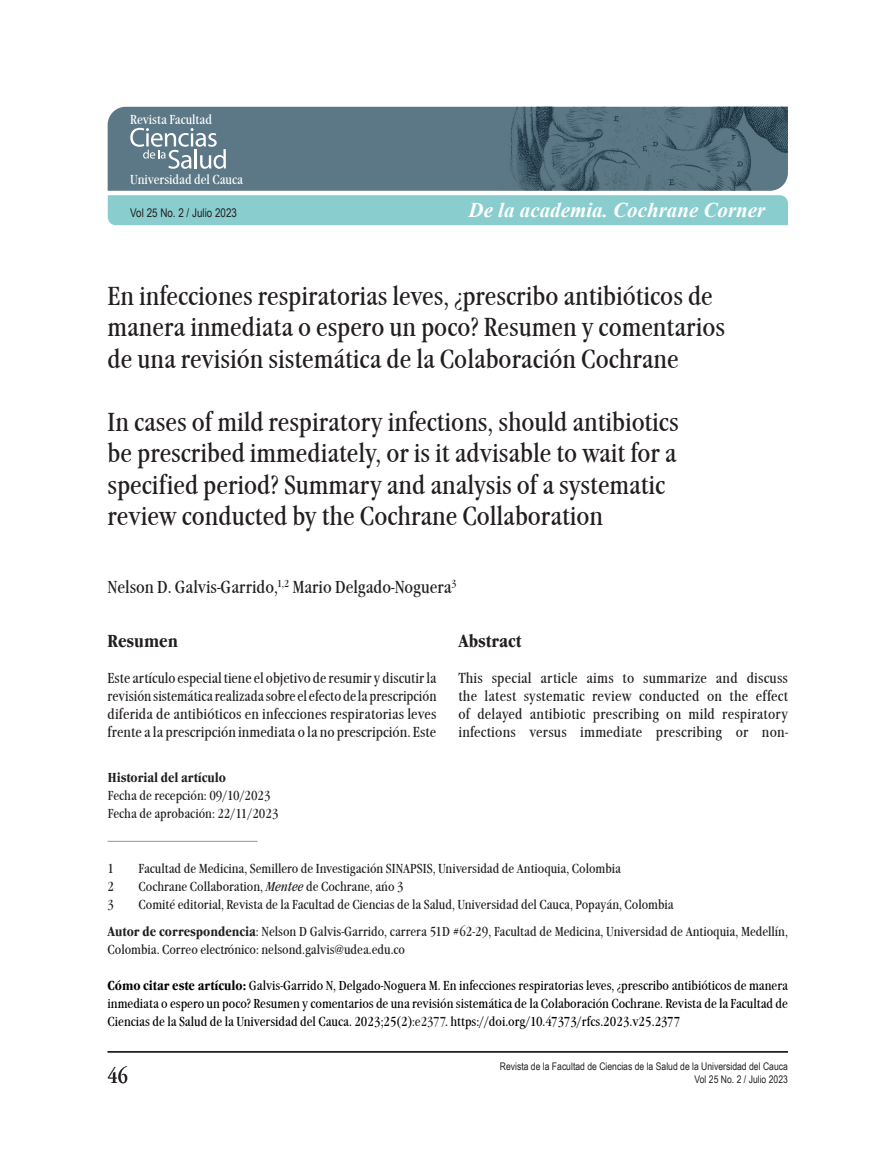
<style>
.page{position:relative;width:873px;height:1149px;background:#fff}
.page>*{position:absolute;margin:0;border:0;box-sizing:border-box;transform-origin:0 0}
.t1{font:condensed 27px/31.5px "Garamond Itc TEE";color:#231f20}
.t2{font:italic 700 21px "Times New Roman";color:#fff}
.t3{font:condensed 21px "Garamond Itc TEE";color:#231f20}
.t4{font:condensed 18px "Garamond Itc TEE";color:#231f20}
.t5{font:700 condensed 18px "Garamond Itc TEE";color:#231f20}
.t6{font:condensed 15px/18px "Garamond Itc TEE";letter-spacing:.005em;color:#231f20;text-align:justify}
.t7{font:condensed 13.5px/27.2px "Garamond Itc TEE";color:#231f20}
.t8{font:condensed 13.5px/18px "Garamond Itc TEE";color:#000;text-align:justify}
.t9{font:condensed 13.5px "Garamond Itc TEE";color:#fff}
.t10{font:700 condensed 13.5px "Garamond Itc TEE";color:#231f20}
.t11{font:12px "Arial Narrow";color:#231f20}
.t12{font:10.5px/12.6px "Arial Narrow";color:#231f20;text-align:right}
.s1{font-family:"ITC Garamond Std";font-weight:300;font-stretch:normal}
.s2{font-style:italic}
.s3{font-weight:700}
.s4{color:#231f20}
</style>
<div class="page">
<div style="left:108px;top:107px;width:393px;height:84px;background:#5c7887"></div>
<div style="left:108px;top:195px;width:680px;height:30px;background:#8acdcf"></div>
<svg style="left:130px;top:128px;width:96px;height:41px;background:#8297a3"></svg>
<img style="left:501px;top:106px;width:287px;height:85px">
<hr style="left:108px;top:1051px;width:680px;height:2px;background:#231f20">
<hr style="left:108px;top:841px;width:150px;height:1px;background:#939598">
<p class="t9" style="left:130px;top:111px;width:83px">Revista Facultad</p>
<p class="t9" style="left:130px;top:172px;width:114px">Universidad del Cauca</p>
<p class="t11" style="left:130px;top:205px;width:108px">Vol 25 No. 2 / Julio 2023</p>
<h2 class="t2" style="left:469px;top:198px;width:298px">De la academia. Cochrane Corner</h2>
<h1 class="t1" style="left:108px;top:280px;width:619px">En infecciones respiratorias leves, <span class="s1">¿</span>prescribo antibióticos de manera inmediata o espero un poco? Resumen y comentarios de una revisión sistemática de la Colaboración Cochrane</h1>
<h1 class="t1" style="left:108px;top:406px;width:573px">In cases of mild respiratory infections, should antibiotics be prescribed immediately, or is it advisable to wait for a specified period? Summary and analysis of a systematic review conducted by the Cochrane Collaboration</h1>
<h3 class="t4" style="left:108px;top:576px;width:351px">Nelson D. Galvis-Garrido,<sup>1,2</sup> Mario Delgado-Noguera<sup>3</sup></h3>
<h3 class="t5" style="left:108px;top:630px;width:72px">Resumen</h3>
<p class="t6" style="left:108px;top:669px;width:330px">Este artículo especial tiene el objetivo de resumir y discutir la revisión sistemática realizada sobre el efecto de la prescripción diferida de antibióticos en infecciones respiratorias leves frente a la prescripción inmediata o la no prescripción. Este</p>
<p class="t10" style="left:108px;top:770px;width:120px">Historial del artículo</p>
<p class="t7" style="left:108px;top:787px;width:172px;line-height:18px">Fecha de recepción: 09/10/2023<br>Fecha de aprobación: 22/11/2023</p>
<h3 class="t5" style="left:458px;top:630px;width:64px">Abstract</h3>
<p class="t6" style="left:458px;top:669px;width:331px">This special article aims to summarize and discuss the latest systematic review conducted on the effect of delayed antibiotic prescribing on mild respiratory infections versus immediate prescribing or non-</p>
<p class="t7" style="left:108px;top:855px;width:8px">1</p>
<p class="t7" style="left:139px;top:855px;width:484px">Facultad de Medicina, Semillero de Investigación SINAPSIS, Universidad de Antioquia, Colombia</p>
<p class="t7" style="left:108px;top:873px;width:8px">2</p>
<p class="t7" style="left:139px;top:873px;width:266px">Cochrane Collaboration, <span class="s2">Mentee</span> de Cochrane, año 3</p>
<p class="t7" style="left:108px;top:891px;width:8px">3</p>
<p class="t7" style="left:108px;top:891px;width:682px;text-indent:31px">Comité editorial, Revista de la Facultad de Ciencias de la Salud, Universidad del Cauca, Popayán, Colombia<br><span class="s3">Autor de correspondencia</span>: Nelson D Galvis-Garrido, carrera 51D #62-29, Facultad de Medicina, Universidad de Antioquia, Medellín,</p>
<p class="t7" style="left:108px;top:936px;width:299px">Colombia. Correo electrónico: nelsond.galvis@udea.edu.co</p>
<p class="t8" style="left:108px;top:977px;width:682px"><span class="s3">Cómo citar este artículo:</span> Galvis-Garrido N, Delgado-Noguera M. En infecciones respiratorias leves, <span class="s1">¿</span>prescribo antibióticos de manera inmediata o espero un poco? Resumen y comentarios de una revisión sistemática de la Colaboración Cochrane. Revista de la Facultad de Ciencias de la Salud de la Universidad del Cauca. 2023;25(2)<span class="s4">:e2377</span>. https://doi.org/10.47373/rfcs.2023.v25.2377</p>
<h2 class="t3" style="left:108px;top:1063px;width:22px">46</h2>
<p class="t12" style="left:500px;top:1060px;width:290px">Revista de la Facultad de Ciencias de la Salud de la Universidad del Cauca<br>Vol 25 No. 2 / Julio 2023</p>
</div>
